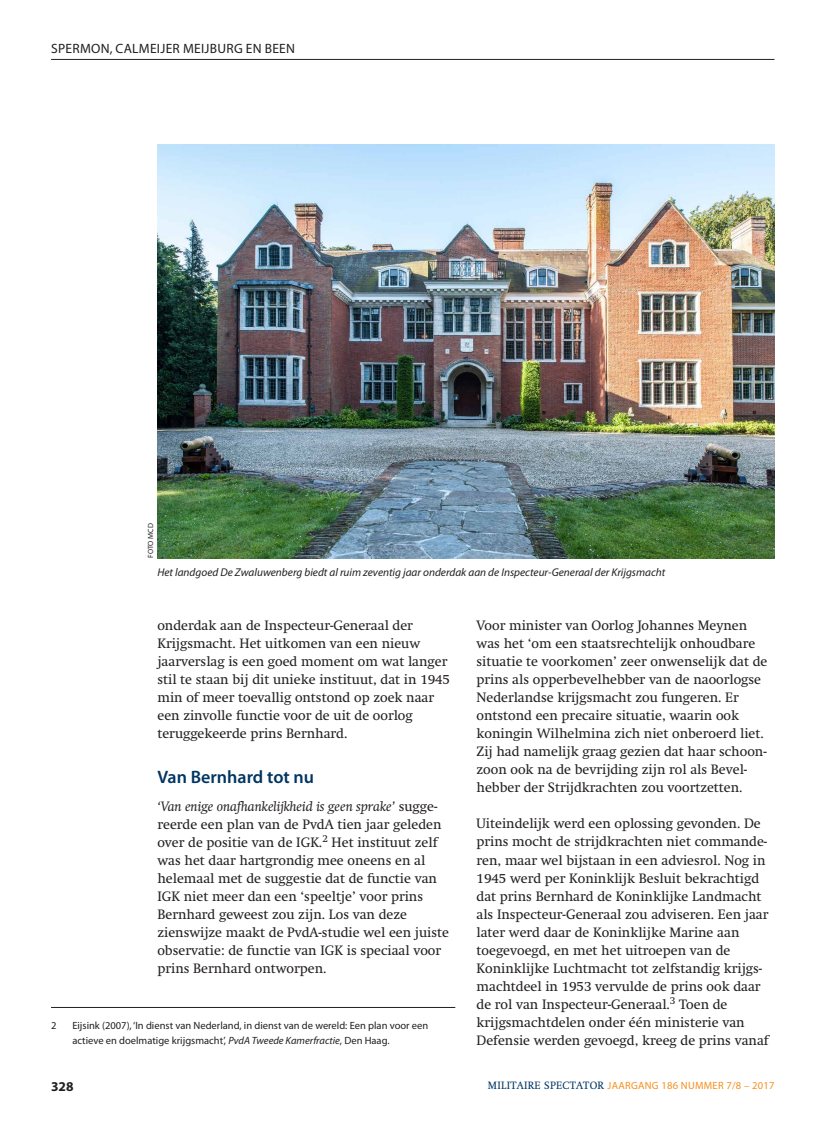
<style>
.page{position:relative;width:817px;height:1136px;background:#fff}
.page>*{position:absolute;margin:0;border:0;box-sizing:border-box;transform-origin:0 0}
.t1{font:600 18px "Myriad Pro";color:#003562}
.t2{font:13.5px/18px "Swift";color:#231f20}
.t3{font:13.5px "Myriad Pro";letter-spacing:.02em;color:#231f20}
.t4{font:700 13.5px "Myriad Pro";color:#231f20}
.t5{font:italic 11.25px "Myriad Pro";color:#231f20}
.t6{font:10.5px/15px "Myriad Pro";color:#231f20}
.t7{font:10.5px "Myriad Pro";letter-spacing:.025em;color:#f68f1e}
.t8{font:7.5px "Myriad Pro";letter-spacing:.02em;color:#231f20}
.s1{font-style:italic}
.s2{font-family:"Swift";color:#003562}
</style>
<div class="page">
<hr style="left:51px;top:59px;width:723px;height:1px;background:#231f20">
<img style="left:157px;top:144px;width:617px;height:414px">
<hr style="left:51px;top:1007px;width:404px;height:1px;background:#231f20">
<p class="t3" style="left:51px;top:41px;width:245px">SPERMON, CALMEIJER MEIJBURG EN BEEN</p>
<p class="t8" style="left:146px;top:558px;width:37px;rotate:-90deg">FOTO MCD</p>
<p class="t5" style="left:157px;top:565px;width:509px">Het landgoed De Zwaluwenberg biedt al ruim zeventig jaar onderdak aan de Inspecteur-Generaal der Krijgsmacht</p>
<p class="t2" style="left:157px;top:616px;width:294px">onderdak aan de Inspecteur-Generaal der Krijgsmacht. Het uitkomen van een nieuw jaarverslag is een goed moment om wat langer stil te staan bij dit unieke instituut, dat in 1945 min of meer toevallig ontstond op zoek naar een zinvolle functie voor de uit de oorlog teruggekeerde prins Bernhard.</p>
<h1 class="t1" style="left:157px;top:767px;width:158px">Van Bernhard tot nu</h1>
<p class="t2" style="left:157px;top:796px;width:293px"><span class="s1">‘Van enige onafhankelijkheid is geen sprake’</span> sugge&shy;reerde een plan van de PvdA tien jaar geleden over de positie van de IGK.<sup>2</sup> Het instituut zelf was het daar hartgrondig mee oneens en al helemaal met de suggestie dat de functie van IGK niet meer dan een ‘speeltje’ voor prins Bernhard geweest zou zijn. Los van deze zienswijze maakt de PvdA-studie wel een juiste observatie: de functie van IGK is speciaal voor prins Bernhard ontworpen.</p>
<p class="t6" style="left:51px;top:1018px;width:7px">2</p>
<p class="t6" style="left:72px;top:1018px;width:357px">Eijsink (2007), ‘In dienst van Nederland, in dienst van de wereld: Een plan voor een actieve en doelmatige krijgsmacht’, <span class="s1">PvdA Tweede Kamerfractie</span>, Den Haag.</p>
<p class="t2" style="left:476px;top:616px;width:292px">Voor minister van Oorlog Johannes Meynen was het ‘om een staatsrechtelijk onhoudbare situatie te voorkomen’ zeer onwenselijk dat de prins als opperbevelhebber van de naoorlogse Nederlandse krijgsmacht zou fungeren. Er ontstond een precaire situatie, waarin ook koningin Wilhelmina zich niet onberoerd liet.<br>Zij had namelijk graag gezien dat haar schoon&shy;zoon ook na de bevrijding zijn rol als Bevel&shy;hebber der Strijdkrachten zou voortzetten.</p>
<p class="t2" style="left:476px;top:814px;width:293px">Uiteindelijk werd een oplossing gevonden. De prins mocht de strijdkrachten niet commande&shy;ren, maar wel bijstaan in een adviesrol. Nog in 1945 werd per Koninklijk Besluit bekrachtigd dat prins Bernhard de Koninklijke Landmacht als Inspecteur-Generaal zou adviseren. Een jaar later werd daar de Koninklijke Marine aan toegevoegd, en met het uitroepen van de Koninklijke Luchtmacht tot zelfstandig krijgs&shy;machtdeel in 1953 vervulde de prins ook daar de rol van Inspecteur-Generaal.<sup>3</sup> Toen de krijgsmachtdelen onder één ministerie van Defensie werden gevoegd, kreeg de prins vanaf</p>
<p class="t4" style="left:51px;top:1078px;width:24px">328</p>
<p class="t7" style="left:488px;top:1079px;width:288px"><span class="s2">MILITAIRE SPECTATOR</span> JAARGANG 186 NUMMER 7/8 – 2017</p>
</div>
